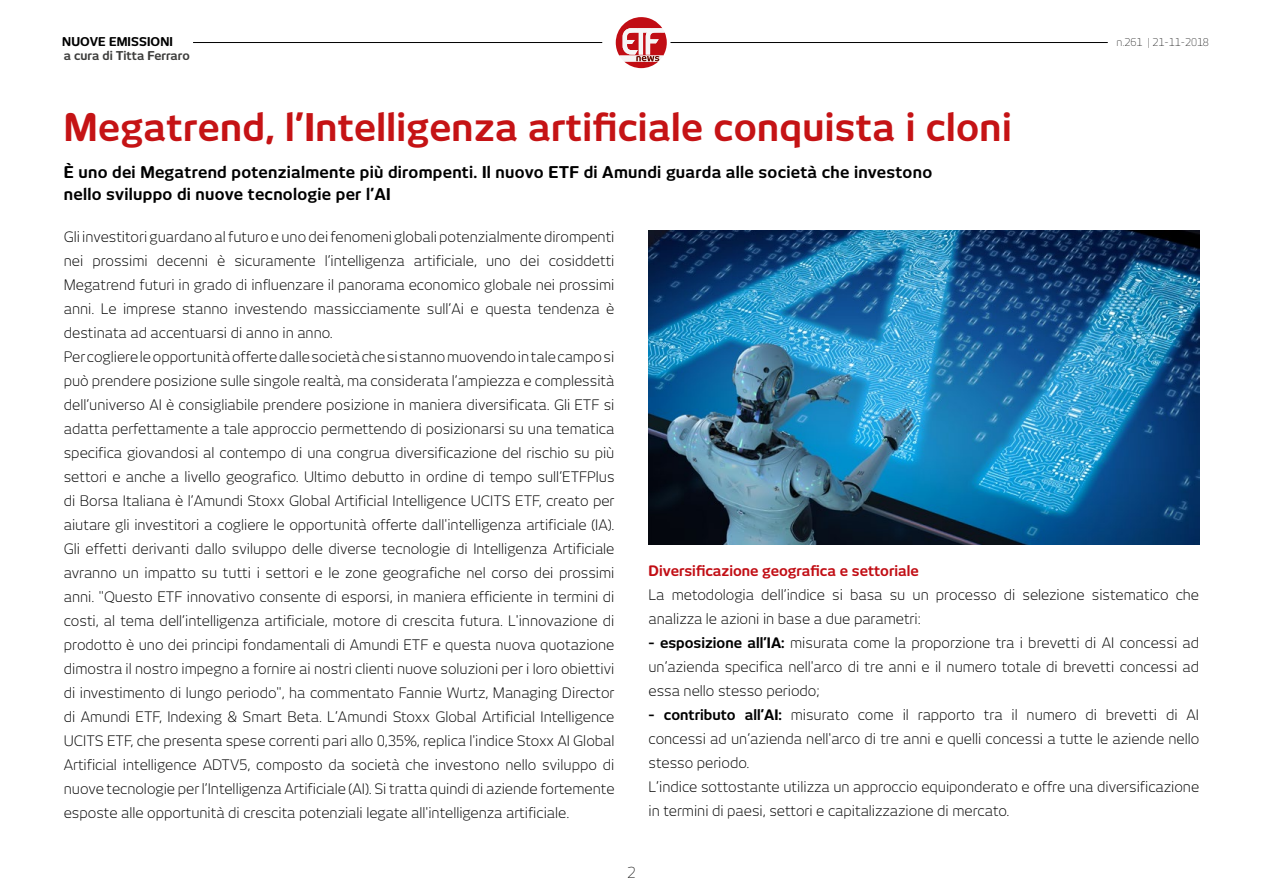
<style>
.page{position:relative;width:1263px;height:893px;background:#fff}
.page>*{position:absolute;margin:0;border:0;box-sizing:border-box;transform-origin:0 0}
.t1{font:700 37.5px "New June";letter-spacing:.01em;color:#c51315}
.t2{font:700 16.05px/21.3px "New June";letter-spacing:.015em;color:#000}
.t3{font:15px "New June Fine";color:#000}
.t4{font:300 14.25px/24px "New June";color:#000}
.t5{font:700 14.25px "New June";color:#c10d14}
.t6{font:700 12px "New June";color:#3c3c3b}
.t7{font:700 12px "New June";letter-spacing:.01em;color:#000}
.t8{font:10.5px "New June Fine";color:#000}
.s1{font-weight:700}
</style>
<div class="page">
<hr style="left:670px;top:42px;width:438px;height:1px;background:#000">
<svg style="left:616px;top:17px;width:51px;height:51px"></svg>
<hr style="left:193px;top:42px;width:409px;height:1px;background:#000">
<img style="left:648px;top:231px;width:551px;height:313px">
<p class="t7" style="left:62px;top:35px;width:112px">NUOVE EMISSIONI</p>
<p class="t6" style="left:64px;top:48px;width:128px">a cura di Titta Ferraro</p>
<h1 class="t1" style="left:64px;top:105px;width:949px">Megatrend, l’Intelligenza artificiale conquista i cloni</h1>
<p class="t2" style="left:64px;top:162px;width:870px">È uno dei Megatrend potenzialmente più dirompenti. Il nuovo ETF di Amundi guarda alle società che investono nello sviluppo di nuove tecnologie per l’AI</p>
<p class="t8" style="left:1116px;top:36px;width:94px">n.261 | 21-11-2018</p>
<p class="t4" style="left:64px;top:224px;width:552px">Gli investitori guardano al futuro e uno dei fenomeni globali potenzialmente dirompenti nei prossimi decenni è sicuramente l’intelligenza artificiale, uno dei cosiddetti Megatrend futuri in grado di influenzare il panorama economico globale nei prossimi anni. Le imprese stanno investendo massicciamente sull’Ai e questa tendenza è destinata ad accentuarsi di anno in anno.<br>Per cogliere le opportunità offerte dalle società che si stanno muovendo in tale campo si può prendere posizione sulle singole realtà, ma considerata l’ampiezza e complessità dell’universo AI è consigliabile prendere posizione in maniera diversificata. Gli ETF si adatta perfettamente a tale approccio permettendo di posizionarsi su una tematica specifica giovandosi al contempo di una congrua diversificazione del rischio su più settori e anche a livello geografico. Ultimo debutto in ordine di tempo sull’ETFPlus di Borsa Italiana è l’Amundi Stoxx Global Artificial Intelligence UCITS ETF, creato per aiutare gli investitori a cogliere le opportunità offerte dall'intelligenza artificiale (IA).<br>Gli effetti derivanti dallo sviluppo delle diverse tecnologie di Intelligenza Artificiale avranno un impatto su tutti i settori e le zone geografiche nel corso dei prossimi anni. "Questo ETF innovativo consente di esporsi, in maniera efficiente in termini di costi, al tema dell’intelligenza artificiale, motore di crescita futura. L'innovazione di prodotto è uno dei principi fondamentali di Amundi ETF e questa nuova quotazione dimostra il nostro impegno a fornire ai nostri clienti nuove soluzioni per i loro obiettivi di investimento di lungo periodo", ha commentato Fannie Wurtz, Managing Director di Amundi ETF, Indexing &amp; Smart Beta. L’Amundi Stoxx Global Artificial Intelligence UCITS ETF, che presenta spese correnti pari allo 0,35%, replica l'indice Stoxx AI Global Artificial intelligence ADTV5, composto da società che investono nello sviluppo di nuove tecnologie per l’Intelligenza Artificiale (AI). Si tratta quindi di aziende fortemente esposte alle opportunità di crescita potenziali legate all'intelligenza artificiale.</p>
<p class="t5" style="left:648px;top:562px;width:272px">Diversificazione geografica e settoriale</p>
<p class="t4" style="left:648px;top:583px;width:552px">La metodologia dell’indice si basa su un processo di selezione sistematico che analizza le azioni in base a due parametri:</p>
<p class="t4" style="left:648px;top:631px;width:552px;text-align:justify"><span class="s1">- esposizione all’IA:</span> misurata come la proporzione tra i brevetti di AI concessi ad un’azienda specifica nell'arco di tre anni e il numero totale di brevetti concessi ad essa nello stesso periodo;</p>
<p class="t4" style="left:648px;top:703px;width:552px"><span class="s1">- contributo all’AI:</span> misurato come il rapporto tra il numero di brevetti di AI concessi ad un’azienda nell'arco di tre anni e quelli concessi a tutte le aziende nello stesso periodo.<br>L’indice sottostante utilizza un approccio equiponderato e offre una diversificazione in termini di paesi, settori e capitalizzazione di mercato.</p>
<p class="t3" style="left:627px;top:863px;width:10px">2</p>
</div>
